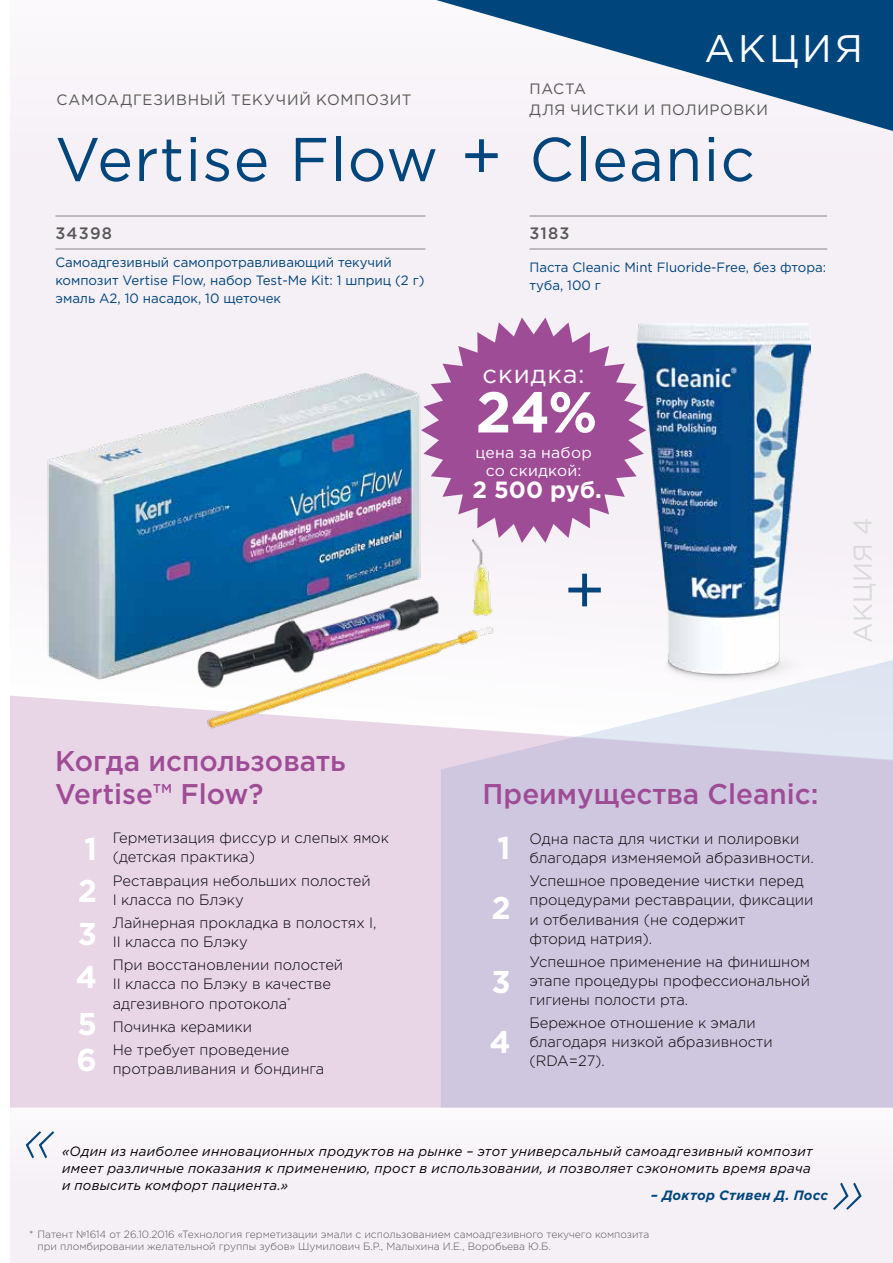
<style>
.page{position:relative;width:893px;height:1263px;background:#f5eff6}
.page>*{position:absolute;margin:0;border:0;box-sizing:border-box;transform-origin:0 0}
.t1{font:67.5px "Gotham Pro";color:#00457c}
.t2{font:61.5px "Gotham Pro";letter-spacing:.02em;color:#00457c}
.t3{font:700 57.45px "Gotham Pro";color:#fff}
.t4{font:38.4px "Gotham Pro";letter-spacing:.09em;color:#fff}
.t5{font:700 31.5px/42.8px "Gotham Pro";color:#fff}
.t6{font:500 28.5px/33px "Gotham Pro";color:#9f4c97}
.t7{font:25.8px "Gotham Pro";letter-spacing:.02em;color:#dadada}
.t8{font:25.5px "Gotham Pro";letter-spacing:.04em;color:#fff}
.t9{font:700 23.4px "Gotham Pro";color:#fff}
.t10{font:500 16.5px "Gotham Pro";letter-spacing:.075em;color:#575756}
.t11{font:15.6px/18px "Gotham Pro";letter-spacing:.02em;color:#fff;text-align:center}
.t12{font:300 15px/19px "Gotham Pro";color:#000}
.t13{font:15px/21px "Gotham Pro";letter-spacing:.045em;color:#575756}
.t14{font:italic 13.5px/17.2px "Gotham Pro";letter-spacing:.025em;color:#000}
.t15{font:13.5px/18px "Gotham Pro";color:#00457c}
.t16{font:italic 700 13.5px "Gotham Pro";letter-spacing:.02em;color:#00457c}
.t17{font:300 10.5px/12px "Gotham Pro";color:#575756}
.s1{font-size:67.5px}
</style>
<div class="page">
<div style="left:0;top:1108px;width:893px;height:85px;background:#f8f4f9"></div>
<svg style="left:458px;top:317px;width:187px;height:226px;fill:#9f4c97"></svg>
<div style="left:0;top:0;width:893px;height:179px;background:#f7f3f8"></div>
<hr style="left:55px;top:216px;width:370px;height:1px;background:#878787">
<hr style="left:55px;top:249px;width:370px;height:1px;background:#878787">
<hr style="left:529px;top:216px;width:298px;height:1px;background:#878787">
<hr style="left:529px;top:249px;width:298px;height:1px;background:#878787">
<img style="left:636px;top:324px;width:174px;height:333px">
<svg style="left:509px;top:657px;width:384px;height:38px;fill:#fbf9fc"></svg>
<svg style="left:10px;top:695px;width:883px;height:413px;background:#dccfe4"></svg>
<svg style="left:26px;top:1131px;width:28px;height:27px"></svg>
<svg style="left:833px;top:1182px;width:28px;height:28px"></svg>
<div style="left:0;top:0;width:10px;height:1263px;background:#fff"></div>
<svg style="left:436px;top:0;width:457px;height:131px"></svg>
<img style="left:23px;top:358px;width:486px;height:387px">
<h3 class="t4" style="left:704px;top:27px;width:160px">АКЦИЯ</h3>
<p class="t13" style="left:56px;top:89px;width:357px">САМОАДГЕЗИВНЫЙ ТЕКУЧИЙ КОМПОЗИТ</p>
<p class="t13" style="left:530px;top:78px;width:240px">ПАСТА<br>ДЛЯ ЧИСТКИ И ПОЛИРОВКИ</p>
<h2 class="t2" style="left:55px;top:125px;width:701px">Vertise Flow <span class="s1">+</span> Cleanic</h2>
<p class="t10" style="left:55px;top:224px;width:58px">34398</p>
<p class="t15" style="left:55px;top:254px;width:371px">Самоадгезивный самопротравливающий текучий композит Vertise Flow, набор Test-Me Kit: 1 шприц (2 г) эмаль A2, 10 насадок, 10 щеточек</p>
<p class="t10" style="left:529px;top:224px;width:42px">3183</p>
<p class="t15" style="left:529px;top:258px;width:298px">Паста Cleanic Mint Fluoride-Free, без фтора: туба, 100 г</p>
<h3 class="t8" style="left:483px;top:360px;width:104px">скидка:</h3>
<h3 class="t3" style="left:476px;top:379px;width:123px">24%</h3>
<p class="t11" style="left:475px;top:443px;width:118px">цена за набор со скидкой:</p>
<h3 class="t9" style="left:472px;top:476px;width:131px">2 500 руб.</h3>
<h1 class="t1" style="left:563px;top:553px;width:44px">+</h1>
<h3 class="t7" style="left:848px;top:643px;width:126px;rotate:-90deg">АКЦИЯ 4</h3>
<h3 class="t6" style="left:55px;top:743px;width:292px">Когда использовать<br>Vertise™ Flow?</h3>
<p class="t12" style="left:113px;top:829px;width:278px">Герметизация фиссур и слепых ямок (детская практика)</p>
<p class="t12" style="left:113px;top:871px;width:259px">Реставрация небольших полостей<br>I класса по Блэку</p>
<p class="t12" style="left:113px;top:913px;width:265px">Лайнерная прокладка в полостях I,<br>II класса по Блэку</p>
<p class="t12" style="left:113px;top:956px;width:232px">При восстановлении полостей<br>II класса по Блэку в качестве адгезивного протокола<sup>*</sup></p>
<p class="t12" style="left:113px;top:1015px;width:178px;line-height:23.2px">Починка керамики<br>Не требует проведение</p>
<p class="t12" style="left:113px;top:1059px;width:213px">протравливания и бондинга</p>
<h3 class="t5" style="left:76px;top:826px;width:23px;text-align:justify">1<br>2<br>3<br>4</h3>
<h3 class="t5" style="left:77px;top:1005px;width:22px;line-height:36.5px">5<br>6</h3>
<h3 class="t6" style="left:483px;top:776px;width:337px">Преимущества Cleanic:</h3>
<h3 class="t5" style="left:491px;top:817px;width:21px;line-height:59.7px">1<br>2</h3>
<p class="t12" style="left:529px;top:829px;width:286px">Одна паста для чистки и полировки благодаря изменяемой абразивности.</p>
<p class="t12" style="left:529px;top:872px;width:286px">Успешное проведение чистки перед процедурами реставрации, фиксации и отбеливания (не содержит<br>фторид натрия).</p>
<p class="t12" style="left:529px;top:952px;width:282px;text-align:justify">Успешное применение на финишном этапе процедуры профессиональной гигиены полости рта.</p>
<p class="t12" style="left:529px;top:1014px;width:245px">Бережное отношение к эмали благодаря низкой абразивности (RDA=27).</p>
<h3 class="t5" style="left:489px;top:952px;width:23px;line-height:59.7px">3<br>4</h3>
<p class="t14" style="left:62px;top:1142px;width:752px">«Один из наиболее инновационных продуктов на рынке – этот универсальный самоадгезивный композит имеет различные показания к применению, прост в использовании, и позволяет сэкономить время врача и повысить комфорт пациента.»</p>
<p class="t16" style="left:651px;top:1187px;width:178px">– Доктор Стивен Д. Посс</p>
<p class="t17" style="left:38px;top:1228px;width:613px;text-indent:-8px">* Патент №1614 от 26.10.2016 «Технология герметизации эмали с использованием самоадгезивного текучего композита при пломбировании желательной группы зубов» Шумилович Б.Р., Малыхина И.Е., Воробьева Ю.Б.</p>
</div>
